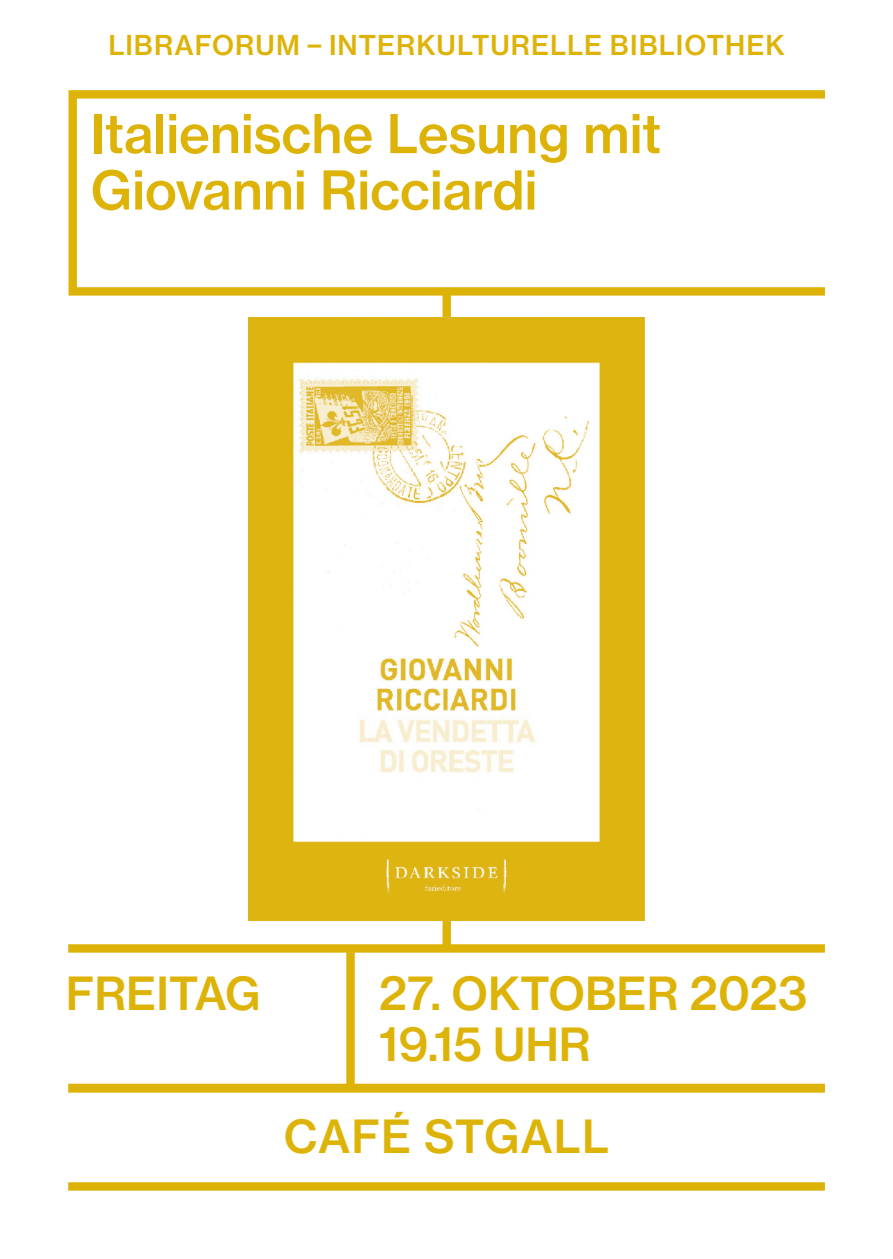
<style>
.page{position:relative;width:893px;height:1259px;background:#fff}
.page>*{position:absolute;margin:0;border:0;box-sizing:border-box;transform-origin:0 0}
.t1{font:52.5px/56.4px "N Haas Grotesk TX Pro 65 Md";color:#deb308}
.t2{font:45px/51px "N Haas Grotesk TX Pro 65 Md";color:#deb308}
.t3{font:45px "N Haas Grotesk TX Pro 65 Md";letter-spacing:.025em;color:#deb308}
.t4{font:27px "N Haas Grotesk TX Pro 65 Md";letter-spacing:.035em;color:#deb308}
</style>
<div class="page">
<div style="left:69px;top:90px;width:760px;height:206px;border:8px solid #deb308"></div>
<div style="left:346px;top:950px;width:9px;height:138px;background:#deb308"></div>
<div style="left:68px;top:1182px;width:757px;height:8px;background:#deb308"></div>
<div style="left:68px;top:944px;width:757px;height:8px;background:#deb308"></div>
<div style="left:68px;top:1083px;width:757px;height:9px;background:#deb308"></div>
<div style="left:442px;top:291px;width:9px;height:657px;background:#deb308"></div>
<img style="left:248px;top:317px;width:397px;height:604px">
<p class="t4" style="left:108px;top:28px;width:678px">LIBRAFORUM – INTERKULTURELLE BIBLIOTHEK</p>
<p class="t1" style="left:91px;top:106px;width:572px">Italienische Lesung mit<br>Giovanni Ricciardi</p>
<p class="t2" style="left:66px;top:968px;width:196px">FREITAG</p>
<p class="t2" style="left:379px;top:968px;width:430px">27. OKTOBER 2023<br>19.15 UHR</p>
<p class="t3" style="left:284px;top:1108px;width:327px">CAFÉ STGALL</p>
</div>
